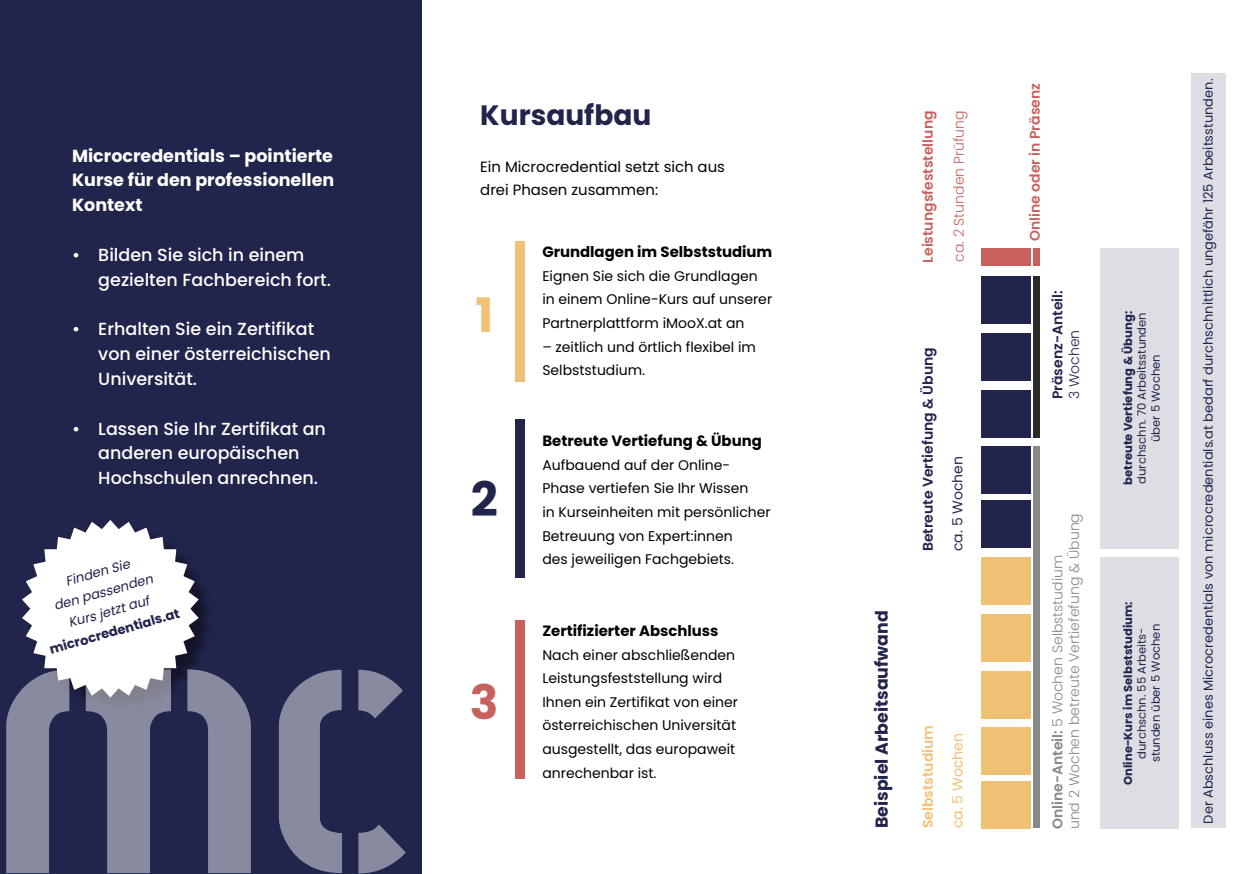
<style>
.page{position:relative;width:1256px;height:874px;background:#fff}
.page>*{position:absolute;margin:0;border:0;box-sizing:border-box;transform-origin:0 0}
.t1{font:700 47.43px "Poppins";color:#c8615d}
.t2{font:700 47.43px "Poppins";color:#21244b}
.t3{font:700 47.43px "Poppins";color:#f0c074}
.t4{font:700 28px "Poppins";color:#21244b}
.t5{font:500 17.5px/24.8px "Poppins";color:#fff}
.t6{font:700 17.5px/24.8px "Poppins";color:#fff;text-align:justify}
.t7{font:700 17.32px "Poppins";color:#21244b}
.t8{font:700 14.88px "Poppins";color:#000}
.t9{font:14.88px/23.6px "Poppins";color:#000}
.t10{font:14px/23.6px "Poppins";color:#000}
.t11{font:300 14px/16.8px "Poppins";color:#878989}
.t12{font:600 14px "Poppins";color:#c8615d}
.t13{font:600 14px "Poppins";color:#21244b}
.t14{font:300 14px "Poppins";color:#c8615d}
.t15{font:600 14px "Poppins";color:#f4c174}
.t16{font:14px "Poppins";color:#f4c174}
.t17{font:14px "Poppins";color:#252b4e}
.t18{font:300 14px "Poppins";color:#21244b}
.t19{font:italic 13.12px/20.5px "Poppins";color:#21244b;text-align:center}
.t20{font:700 13.12px "Poppins";color:#21244b}
.t21{font:12.95px "Poppins";color:#21244b}
.t22{font:11.55px/13.8px "Poppins";color:#21244b}
.t23{font:700 11.55px "Poppins";color:#21244b}
.s1{font-weight:600}
</style>
<div class="page">
<div style="left:0;top:0;width:422px;height:873px;background:#21244b"></div>
<div style="left:515px;top:619px;width:9px;height:159px;background:#c8615d"></div>
<div style="left:515px;top:419px;width:9px;height:158px;background:#21244b"></div>
<div style="left:515px;top:241px;width:9px;height:140px;background:#f0c074"></div>
<div style="left:1033px;top:446px;width:6px;height:381px;background:#878989"></div>
<div style="left:1033px;top:276px;width:6px;height:161px;background:#282929"></div>
<div style="left:1033px;top:248px;width:6px;height:17px;background:#c8615d"></div>
<div style="left:1190px;top:73px;width:34px;height:754px;background:#dddee4"></div>
<div style="left:1100px;top:557px;width:78px;height:270px;background:#dddee4"></div>
<div style="left:1100px;top:248px;width:78px;height:300px;background:#dddee4"></div>
<div style="left:980px;top:248px;width:49px;height:18px;background:#c8615d"></div>
<div style="left:980px;top:556px;width:49px;height:48px;background:#f0c074"></div>
<div style="left:980px;top:276px;width:49px;height:48px;background:#21244b"></div>
<div style="left:980px;top:613px;width:49px;height:48px;background:#f0c074"></div>
<div style="left:980px;top:333px;width:49px;height:47px;background:#21244b"></div>
<div style="left:980px;top:670px;width:49px;height:48px;background:#f0c074"></div>
<div style="left:980px;top:389px;width:49px;height:48px;background:#21244b"></div>
<div style="left:980px;top:727px;width:49px;height:47px;background:#f0c074"></div>
<div style="left:980px;top:446px;width:49px;height:48px;background:#21244b"></div>
<div style="left:980px;top:781px;width:49px;height:47px;background:#f0c074"></div>
<div style="left:980px;top:500px;width:49px;height:48px;background:#21244b"></div>
<svg style="left:279px;top:669px;width:63px;height:203px"></svg>
<svg style="left:358px;top:824px;width:48px;height:49px"></svg>
<svg style="left:358px;top:669px;width:45px;height:49px"></svg>
<svg style="left:6px;top:520px;width:245px;height:352px"></svg>
<p class="t6" style="left:72px;top:143px;width:264px">Microcredentials – pointierte Kurse für den professionellen Kontext</p>
<p class="t5" style="left:98px;top:242px;width:234px;text-indent:-26px">• Bilden Sie sich in einem gezielten Fachbereich fort.</p>
<p class="t5" style="left:98px;top:317px;width:234px;text-indent:-26px">• Erhalten Sie ein Zertifikat von einer österreichischen<br>Universität.</p>
<p class="t5" style="left:98px;top:416px;width:229px;text-indent:-26px">• Lassen Sie Ihr Zertifikat an anderen europäischen<br>Hochschulen anrechnen.</p>
<p class="t19" style="left:46px;top:576px;width:104px;rotate:-16deg">Finden Sie<br>den passenden<br>Kurs jetzt auf</p>
<p class="t20" style="left:48px;top:642px;width:136px;rotate:-16deg">microcredentials.at</p>
<h2 class="t4" style="left:480px;top:99px;width:172px">Kursaufbau</h2>
<p class="t9" style="left:480px;top:155px;width:246px">Ein Microcredential setzt sich aus drei Phasen zusammen:</p>
<h1 class="t3" style="left:475px;top:288px;width:19px">1</h1>
<h1 class="t2" style="left:470px;top:471px;width:29px">2</h1>
<h1 class="t1" style="left:470px;top:674px;width:30px">3</h1>
<p class="t8" style="left:542px;top:243px;width:231px">Grundlagen im Selbststudium</p>
<p class="t10" style="left:542px;top:264px;width:231px">Eignen Sie sich die Grundlagen in einem Online-Kurs auf unserer<br>Partnerplattform iMooX.at an</p>
<p class="t10" style="left:542px;top:335px;width:215px">– zeitlich und örtlich flexibel im<br>Selbststudium.</p>
<p class="t8" style="left:542px;top:432px;width:221px">Betreute Vertiefung &amp; Übung</p>
<p class="t10" style="left:542px;top:453px;width:230px">Aufbauend auf der Online-<br>Phase vertiefen Sie Ihr Wissen<br>in Kurseinheiten mit persönlicher<br>Betreuung von Expert:innen<br>des jeweiligen Fachgebiets.</p>
<p class="t8" style="left:542px;top:622px;width:177px">Zertifizierter Abschluss</p>
<p class="t10" style="left:542px;top:642px;width:197px">Nach einer abschließenden<br>Leistungsfeststellung wird<br>Ihnen ein Zertifikat von einer österreichischen Universität ausgestellt, das europaweit anrechenbar ist.</p>
<p class="t12" style="left:919px;top:262px;width:153px;rotate:-90deg">Leistungsfeststellung</p>
<p class="t14" style="left:950px;top:262px;width:153px;rotate:-90deg">ca. 2 Stunden Prüfung</p>
<p class="t7" style="left:871px;top:827px;width:219px;rotate:-90deg">Beispiel Arbeitsaufwand</p>
<p class="t13" style="left:919px;top:551px;width:205px;rotate:-90deg">Betreute Vertiefung &amp; Übung</p>
<p class="t17" style="left:949px;top:551px;width:96px;rotate:-90deg">ca. 5 Wochen</p>
<p class="t15" style="left:919px;top:827px;width:105px;rotate:-90deg">Selbststudium</p>
<p class="t16" style="left:949px;top:827px;width:96px;rotate:-90deg">ca. 5 Wochen</p>
<p class="t12" style="left:1026px;top:241px;width:159px;rotate:-90deg">Online oder in Präsenz</p>
<p class="t13" style="left:1049px;top:399px;width:110px;rotate:-90deg">Präsenz-Anteil:</p>
<p class="t18" style="left:1065px;top:399px;width:71px;rotate:-90deg">3 Wochen</p>
<p class="t11" style="left:1048px;top:828px;width:317px;rotate:-90deg"><span class="s1">Online-Anteil:</span> 5 Wochen Selbststudium<br>und 2 Wochen betreute Vertiefefung &amp; Übung</p>
<p class="t23" style="left:1120px;top:484px;width:175px;rotate:-90deg">betreute Vertiefung &amp; Übung:</p>
<p class="t22" style="left:1134px;top:483px;width:173px;text-align:center;rotate:-90deg">durchschn. 70 Arbeitsstunden über 5 Wochen</p>
<p class="t23" style="left:1120px;top:784px;width:185px;rotate:-90deg">Online-Kurs im Selbststudium:</p>
<p class="t22" style="left:1134px;top:762px;width:140px;rotate:-90deg">durchschn. 55 Arbeits&shy;stunden über 5 Wochen</p>
<p class="t21" style="left:1200px;top:823px;width:746px;rotate:-90deg">Der Abschluss eines Microcredentials von microcredentials.at bedarf durchschnittlich ungefähr 125 Arbeitsstunden.</p>
</div>
